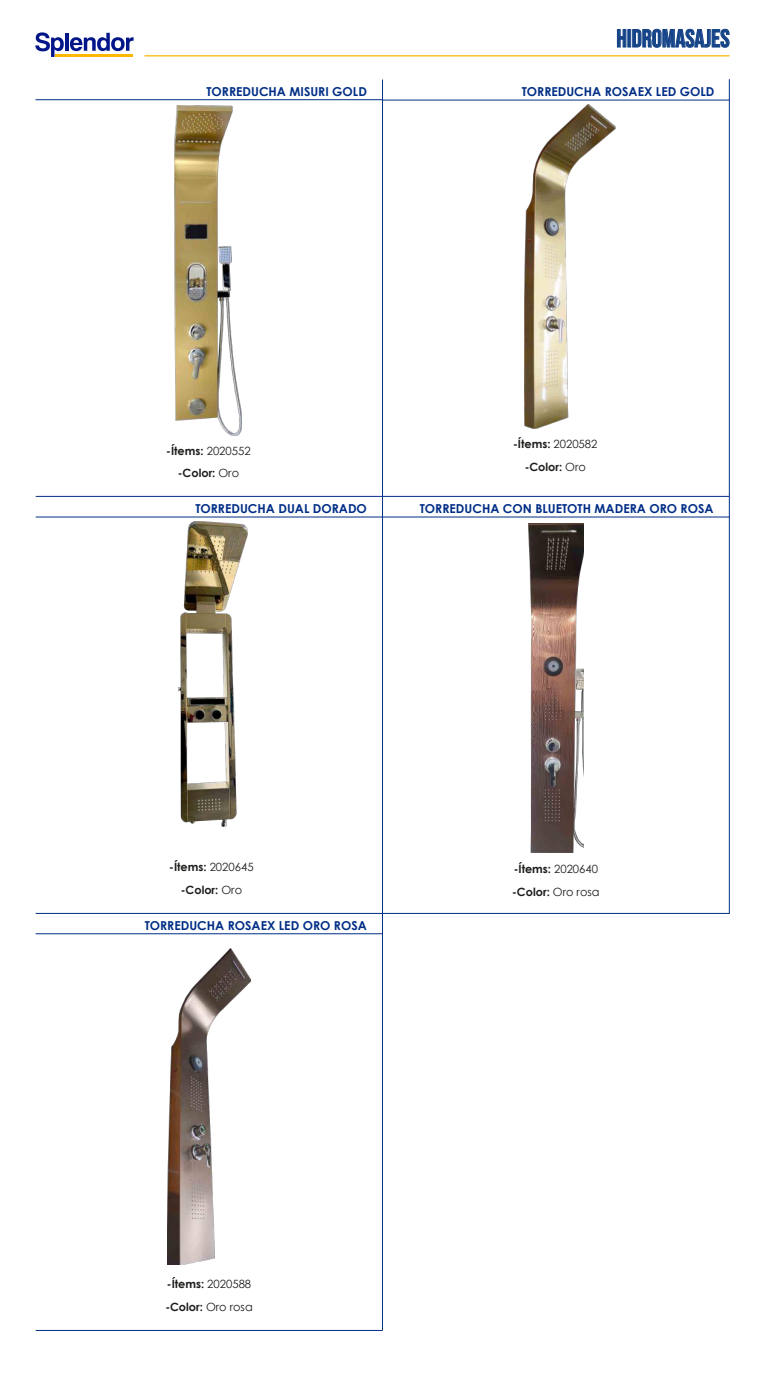
<style>
.page{position:relative;width:765px;height:1394px;background:#fff}
.page>*{position:absolute;margin:0;border:0;box-sizing:border-box;transform-origin:0 0}
.t1{font:25px "Bebas Neue";color:#154387}
.t2{font:700 12.38px "Century Gothic";color:#012e86}
.t3{font:700 11.38px/22.8px "Century Gothic";color:#1d1d1b;text-align:center}
.s1{font-weight:400}
</style>
<div class="page">
<img style="left:174px;top:105px;width:68px;height:330px">
<hr style="left:382px;top:80px;width:1px;height:416px;background:#012e86">
<img style="left:167px;top:948px;width:84px;height:316px">
<hr style="left:382px;top:913px;width:1px;height:417px;background:#012e86">
<hr style="left:729px;top:496px;width:1px;height:417px;background:#012e86">
<img style="left:525px;top:104px;width:90px;height:324px">
<hr style="left:729px;top:79px;width:1px;height:417px;background:#012e86">
<hr style="left:36px;top:99px;width:346px;height:1px;background:#012e86">
<hr style="left:145px;top:55px;width:585px;height:1px;background:#fcb700">
<svg style="left:616px;top:28px;width:114px;height:28px"></svg>
<svg style="left:35px;top:32px;width:29px;height:25px"></svg>
<hr style="left:65px;top:33px;width:4px;height:18px;background:#021689">
<svg style="left:70px;top:33px;width:64px;height:18px"></svg>
<hr style="left:56px;top:54px;width:77px;height:3px;background:#fcb700">
<hr style="left:382px;top:100px;width:347px;height:1px;background:#012e86">
<hr style="left:382px;top:496px;width:1px;height:417px;background:#012e86">
<hr style="left:36px;top:496px;width:693px;height:1px;background:#012e86">
<hr style="left:36px;top:913px;width:693px;height:1px;background:#012e86">
<hr style="left:383px;top:517px;width:346px;height:1px;background:#012e86">
<hr style="left:36px;top:933px;width:346px;height:1px;background:#012e86">
<hr style="left:36px;top:1330px;width:347px;height:1px;background:#012e86">
<img style="left:528px;top:524px;width:56px;height:328px">
<img style="left:178px;top:521px;width:70px;height:305px">
<hr style="left:36px;top:517px;width:346px;height:1px;background:#012e86">
<p class="t2" style="left:206px;top:82px;width:162px">TORREDUCHA MISURI GOLD</p>
<h1 class="t1" style="left:616px;top:24px;width:115px">HIDROMASAJES</h1>
<p class="t2" style="left:522px;top:82px;width:194px">TORREDUCHA ROSAEX LED GOLD</p>
<p class="t3" style="left:166px;top:438px;width:86px">-Ítems: <span class="s1">2020552 </span>-Color: <span class="s1">Oro</span></p>
<p class="t2" style="left:195px;top:499px;width:173px">TORREDUCHA DUAL DORADO</p>
<p class="t3" style="left:513px;top:432px;width:86px">-Ítems: <span class="s1">2020582 </span>-Color: <span class="s1">Oro</span></p>
<p class="t2" style="left:420px;top:499px;width:295px">TORREDUCHA CON BLUETOTH MADERA ORO ROSA</p>
<p class="t3" style="left:169px;top:855px;width:86px">-Ítems: <span class="s1">2020645 </span>-Color: <span class="s1">Oro</span></p>
<p class="t2" style="left:145px;top:916px;width:224px">TORREDUCHA ROSAEX LED ORO ROSA</p>
<p class="t3" style="left:512px;top:857px;width:89px;text-align:left">-Ítems: <span class="s1">2020640 </span>-Color: <span class="s1">Oro rosa</span></p>
<p class="t3" style="left:165px;top:1272px;width:89px;text-align:left">-Ítems: <span class="s1">2020588 </span>-Color: <span class="s1">Oro rosa</span></p>
</div>
